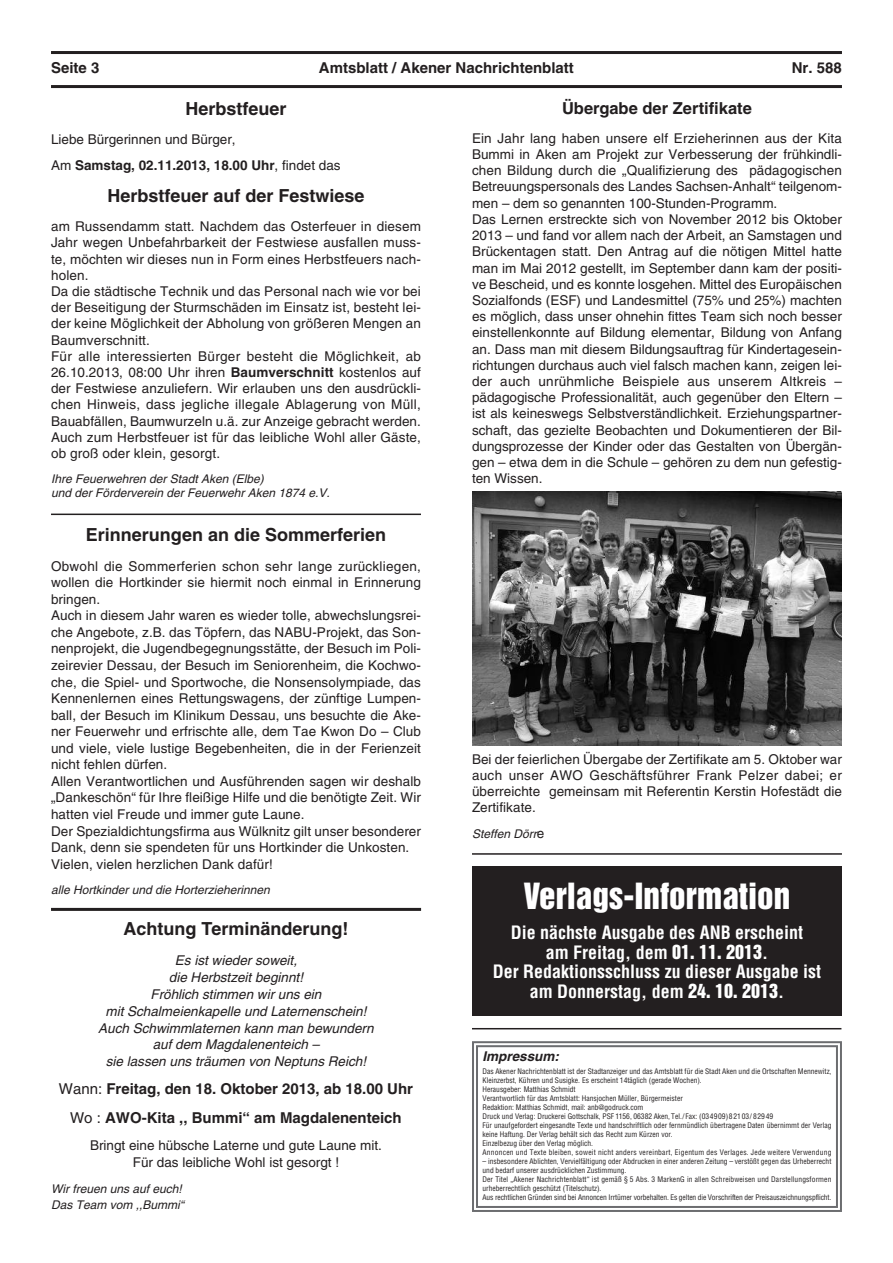
<style>
.page{position:relative;width:893px;height:1263px;background:#fff}
.page>*{position:absolute;margin:0;border:0;box-sizing:border-box;transform-origin:0 0}
.t1{font:33px "Helvetica Inserat";color:#fff}
.t2{font:700 condensed 18px/19.5px "Helvetica";color:#fff;text-align:center}
.t3{font:700 18px "Helvetica";color:#231f20}
.t4{font:700 16.5px "Helvetica";color:#231f20}
.t5{font:700 15px/28.7px "Helvetica";color:#231f20;text-align:center}
.t6{font:13.5px/16.2px "Helvetica";letter-spacing:.005em;color:#231f20}
.t7{font:italic 13.5px/16.8px "Helvetica";color:#231f20;text-align:center}
.t8{font:italic 700 13.5px "Helvetica";color:#231f20}
.t9{font:italic 12px/14.4px "Helvetica";color:#231f20}
.t10{font:condensed 7.5px/9px "Helvetica";color:#231f20}
.s1{font-weight:700}
.s2{font-weight:400}
.s3{font-style:normal;font-size:13.5px}
.s4{font-family:"Helvetica Inserat";font-weight:400;font-stretch:normal}
</style>
<div class="page">
<hr style="left:51px;top:51px;width:791px;height:3px;background:#231f20">
<hr style="left:51px;top:85px;width:791px;height:3px;background:#231f20">
<hr style="left:51px;top:514px;width:370px;height:1px;background:#231f20">
<hr style="left:51px;top:908px;width:370px;height:3px;background:#231f20">
<img style="left:472px;top:492px;width:370px;height:253px">
<div style="left:472px;top:867px;width:370px;height:149px;background:#231f20"></div>
<div style="left:472px;top:1041px;width:370px;height:171px;border:2px solid #6c6d70"></div>
<div style="left:476px;top:1045px;width:362px;height:163px;border:2px solid #6c6d70"></div>
<hr style="left:472px;top:1028px;width:369px;height:1px;background:#231f20">
<hr style="left:472px;top:853px;width:370px;height:2px;background:#231f20">
<p class="t5" style="left:51px;top:55px;width:50px">Seite 3</p>
<p class="t5" style="left:319px;top:55px;width:256px">Amtsblatt / Akener Nachrichtenblatt</p>
<p class="t5" style="left:792px;top:55px;width:52px">Nr. 588</p>
<h2 class="t3" style="left:186px;top:102px;width:102px">Herbstfeuer</h2>
<p class="t6" style="left:51px;top:128px;width:291px;line-height:26px">Liebe Bürgerinnen und Bürger,<br>Am <span class="s1">Samstag, 02.11.2013, 18.00 Uhr</span>, findet das</p>
<h2 class="t3" style="left:108px;top:189px;width:258px">Herbstfeuer auf der Festwiese</h2>
<p class="t6" style="left:51px;top:220px;width:371px">am Russendamm statt. Nachdem das Osterfeuer in diesem Jahr wegen Unbefahrbarkeit der Festwiese ausfallen muss&shy;te, möchten wir dieses nun in Form eines Herbstfeuers nach&shy;holen.<br>Da die städtische Technik und das Personal nach wie vor bei der Beseitigung der Sturmschäden im Einsatz ist, besteht lei&shy;der keine Möglichkeit der Abholung von größeren Mengen an Baumverschnitt.<br>Für alle interessierten Bürger besteht die Möglichkeit, ab 26.10.2013, 08:00 Uhr ihren <span class="s1">Baumverschnitt</span> kostenlos auf der Festwiese anzuliefern. Wir erlauben uns den ausdrückli&shy;chen Hinweis, dass jegliche illegale Ablagerung von Müll, Bauabfällen, Baumwurzeln u.ä. zur Anzeige gebracht werden.<br>Auch zum Herbstfeuer ist für das leibliche Wohl aller Gäste, ob groß oder klein, gesorgt.</p>
<p class="t9" style="left:51px;top:473px;width:280px">Ihre Feuerwehren der Stadt Aken (Elbe)<br>und der Förderverein der Feuerwehr Aken 1874 e.V.</p>
<h2 class="t3" style="left:86px;top:528px;width:302px">Erinnerungen an die Sommerferien</h2>
<p class="t6" style="left:51px;top:559px;width:371px">Obwohl die Sommerferien schon sehr lange zurückliegen, wollen die Hortkinder sie hiermit noch einmal in Erinnerung bringen.<br>Auch in diesem Jahr waren es wieder tolle, abwechslungsrei&shy;che Angebote, z.B. das Töpfern, das NABU-Projekt, das Son&shy;nenprojekt, die Jugendbegegnungsstätte, der Besuch im Poli&shy;zeirevier Dessau, der Besuch im Seniorenheim, die Kochwo&shy;che, die Spiel- und Sportwoche, die Nonsensolympiade, das Kennenlernen eines Rettungswagens, der zünftige Lumpen&shy;ball, der Besuch im Klinikum Dessau, uns besuchte die Ake&shy;ner Feuerwehr und erfrischte alle, dem Tae Kwon Do – Club und viele, viele lustige Begebenheiten, die in der Ferienzeit nicht fehlen dürfen.<br>Allen Verantwortlichen und Ausführenden sagen wir deshalb „Dankeschön“ für Ihre fleißige Hilfe und die benötigte Zeit. Wir hatten viel Freude und immer gute Laune.<br>Der Spezialdichtungsfirma aus Wülknitz gilt unser besonderer Dank, denn sie spendeten für uns Hortkinder die Unkosten.<br>Vielen, vielen herzlichen Dank dafür!</p>
<p class="t9" style="left:51px;top:884px;width:220px">alle Hortkinder und die Horterzieherinnen</p>
<h2 class="t3" style="left:124px;top:922px;width:226px">Achtung Terminänderung!</h2>
<p class="t7" style="left:98px;top:953px;width:277px">Es ist wieder soweit,<br>die Herbstzeit beginnt!<br>Fröhlich stimmen wir uns ein<br>mit Schalmeienkapelle und Laternenschein!<br>Auch Schwimmlaternen kann man bewundern auf dem Magdalenenteich –<br>sie lassen uns träumen von Neptuns Reich!</p>
<p class="t5" style="left:59px;top:1076px;width:356px"><span class="s2">Wann:</span> Freitag, den 18. Oktober 2013, ab 18.00 Uhr<br><span class="s2">Wo :</span> AWO-Kita ,, Bummi“ am Magdalenenteich</p>
<p class="t6" style="left:90px;top:1138px;width:293px;line-height:16.8px;text-align:center">Bringt eine hübsche Laterne und gute Laune mit.<br>Für das leibliche Wohl ist gesorgt !</p>
<p class="t9" style="left:51px;top:1182px;width:134px;line-height:16px">Wir freuen uns auf euch!<br>Das Team vom ,,Bummi“</p>
<p class="t4" style="left:562px;top:102px;width:191px">Übergabe der Zertifikate</p>
<p class="t6" style="left:472px;top:131px;width:371px">Ein Jahr lang haben unsere elf Erzieherinnen aus der Kita Bummi in Aken am Projekt zur Verbesserung der frühkindli&shy;chen Bildung durch die „Qualifizierung des pädagogischen Betreuungspersonals des Landes Sachsen-Anhalt“ teilgenom&shy;men – dem so genannten 100-Stunden-Programm.<br>Das Lernen erstreckte sich von November 2012 bis Oktober 2013 – und fand vor allem nach der Arbeit, an Samstagen und Brückentagen statt. Den Antrag auf die nötigen Mittel hatte man im Mai 2012 gestellt, im September dann kam der positi&shy;ve Bescheid, und es konnte losgehen. Mittel des Europäischen Sozialfonds (ESF) und Landesmittel (75% und 25%) machten es möglich, dass unser ohnehin fittes Team sich noch besser einstellenkonnte auf Bildung elementar, Bildung von Anfang an. Dass man mit diesem Bildungsauftrag für Kindertagesein&shy;richtungen durchaus auch viel falsch machen kann, zeigen lei&shy;der auch unrühmliche Beispiele aus unserem Altkreis – pädagogische Professionalität, auch gegenüber den Eltern – ist als keineswegs Selbstverständlichkeit. Erziehungspartner&shy;schaft, das gezielte Beobachten und Dokumentieren der Bil&shy;dungsprozesse der Kinder oder das Gestalten von Übergän&shy;gen – etwa dem in die Schule – gehören zu dem nun gefestig&shy;ten Wissen.</p>
<p class="t6" style="left:472px;top:752px;width:371px;text-align:justify">Bei der feierlichen Übergabe der Zertifikate am 5. Oktober war auch unser AWO Geschäftsführer Frank Pelzer dabei; er überreichte gemeinsam mit Referentin Kerstin Hofestädt die Zertifikate.</p>
<p class="t9" style="left:472px;top:828px;width:74px">Steffen Dörr<span class="s3">e</span></p>
<h1 class="t1" style="left:524px;top:882px;width:268px">Verlags-Information</h1>
<h2 class="t2" style="left:493px;top:923px;width:330px">Die nächste Ausgabe des ANB erscheint<br>am Freitag, dem <span class="s4">01. 11. 2013</span>.<br>Der Redaktionsschluss zu dieser Ausgabe ist am Donnerstag, dem <span class="s4">24. 10. 2013</span>.</h2>
<p class="t8" style="left:482px;top:1052px;width:78px">Impressum:</p>
<p class="t10" style="left:482px;top:1067px;width:350px">Das Akener Nachrichtenblatt ist der Stadtanzeiger und das Amtsblatt für die Stadt Aken und die Ortschaften Mennewitz, Kleinzerbst, Kühren und Susigke. Es erscheint 14täglich (gerade Wochen).<br>Herausgeber: Matthias Schmidt<br>Verantwortlich für das Amtsblatt: Hansjochen Müller, Bürgermeister<br>Redaktion: Matthias Schmidt, mail: anb@godruck.com<br>Druck und Verlag: Druckerei Gottschalk, PSF 1156, 06382 Aken, Tel./Fax: (034909)82103/82949<br>Für unaufgefordert eingesandte Texte und handschriftlich oder fernmündlich übertragene Daten übernimmt der Verlag keine Haftung. Der Verlag behält sich das Recht zum Kürzen vor.<br>Einzelbezug über den Verlag möglich.<br>Annoncen und Texte bleiben, soweit nicht anders vereinbart, Eigentum des Verlages. Jede weitere Verwendung</p>
<p class="t10" style="left:482px;top:1157px;width:350px">– insbesondere Ablichten, Vervielfältigung oder Abdrucken in einer anderen Zeitung – verstößt gegen das Urheberrecht und bedarf unserer ausdrücklichen Zustimmung.<br>Der Titel „Akener Nachrichtenblatt“ ist gemäß § 5 Abs. 3 MarkenG in allen Schreibweisen und Darstellungsformen urheberrechtlich geschützt (Titelschutz).<br>Aus rechtlichen Gründen sind bei Annoncen Irrtümer vorbehalten. Es gelten die Vorschriften der Preisauszeichnungspflicht.</p>
</div>
